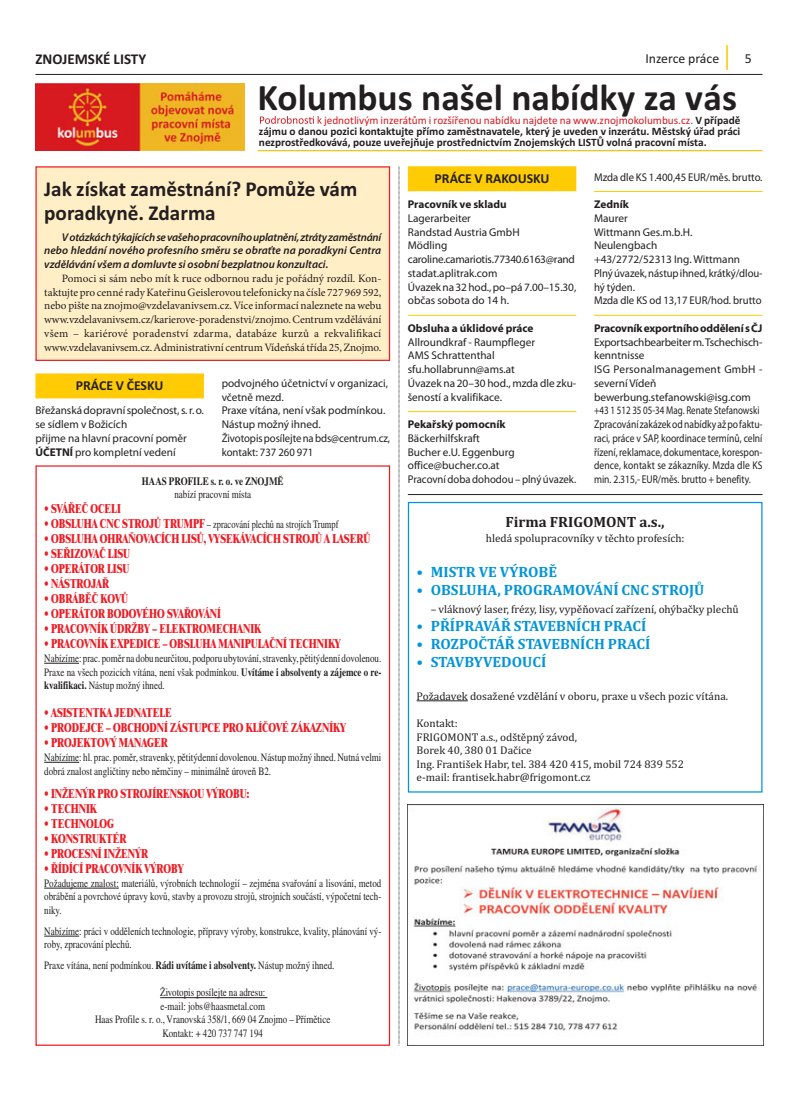
<style>
.page{position:relative;width:798px;height:1099px;background:#fff}
.page>*{position:absolute;margin:0;border:0;box-sizing:border-box;transform-origin:0 0}
.t1{font:700 37.5px "Calibri";color:#231f20}
.t2{font:700 21.25px/23.8px "Calibri";color:#231f20}
.t3{font:700 15px "Cambria";color:#0095da}
.t4{font:700 15px "Cambria";color:#231f20}
.t5{font:700 15px "Calibri";color:#231f20}
.t6{font:700 13.75px "Calibri";color:#231f20}
.t7{font:13.75px "Calibri";color:#231f20}
.t8{font:800 12.5px "Times CE";color:#ed1c24;scale:.75 1}
.t9{font:11.25px/13.8px "Myriad Pro";color:#231f20}
.t10{font:11.25px/13.5px "Times CE";color:#231f20;text-align:justify;scale:.8 1}
.t11{font:11.25px/13.8px "Minion Pro";letter-spacing:-.01em;color:#231f20;text-align:justify}
.t12{font:11.25px/13.5px "Cambria";color:#231f20}
.t13{font:700 11.25px/11.2px "Calibri";color:#231f20;text-align:justify}
.t14{font:italic 600 11.25px/13.8px "Myriad Pro";color:#231f20;text-align:justify}
.t15{font:700 11.25px "Myriad Pro";color:#231f20}
.t16{font:11.25px "Times CE";color:#231f20;scale:.75 1}
.t17{font:11.25px "Myriad Pro";color:#231f20;scale:.95 1}
.t18{font:700 11.25px "Times CE";color:#231f20;scale:.8 1}
.s1{font-weight:400;color:#d71920}
.s2{font-weight:700}
.s3{font-weight:800;font-size:12.5px;color:#ed1c24}
</style>
<div class="page">
<svg style="left:726px;top:45px;width:1px;height:25px"></svg>
<hr style="left:35px;top:74px;width:727px;height:1px;background:#231f20">
<hr style="left:257px;top:150px;width:505px;height:1px;background:#f2c107">
<svg style="left:260px;top:116px;width:61px;height:8px"></svg>
<img style="left:35px;top:83px;width:209px;height:68px">
<svg style="left:398px;top:166px;width:1px;height:880px"></svg>
<img style="left:407px;top:804px;width:356px;height:241px">
<hr style="left:44px;top:663px;width:35px;height:1px;background:#231f20">
<hr style="left:44px;top:762px;width:35px;height:1px;background:#231f20">
<hr style="left:44px;top:887px;width:75px;height:1px;background:#231f20">
<hr style="left:44px;top:935px;width:35px;height:1px;background:#231f20">
<hr style="left:160px;top:997px;width:107px;height:1px;background:#231f20">
<div style="left:37px;top:167px;width:352px;height:193px;background:#ffeec6"></div>
<div style="left:35px;top:166px;width:355px;height:195px;border:1px solid #ed1c24"></div>
<div style="left:407px;top:502px;width:355px;height:290px;border:1px solid #0095da"></div>
<hr style="left:416px;top:700px;width:51px;height:1px;background:#231f20">
<div style="left:407px;top:166px;width:169px;height:25px;background:#ffcb04"></div>
<hr style="left:407px;top:315px;width:169px;height:1px;background:#ffcb04">
<hr style="left:407px;top:411px;width:169px;height:1px;background:#ffcb04">
<hr style="left:407px;top:494px;width:355px;height:1px;background:#231f20">
<hr style="left:594px;top:191px;width:168px;height:1px;background:#ffcb04">
<hr style="left:594px;top:315px;width:168px;height:1px;background:#ffcb04">
<div style="left:35px;top:373px;width:169px;height:25px;background:#ffcb04"></div>
<h3 class="t5" style="left:35px;top:54px;width:112px">ZNOJEMSKÉ LISTY</h3>
<p class="t7" style="left:645px;top:51px;width:75px">Inzerce práce</p>
<p class="t7" style="left:744px;top:51px;width:8px">5</p>
<h1 class="t1" style="left:257px;top:75px;width:480px">Kolumbus našel nabídky za vás</h1>
<p class="t13" style="left:259px;top:114px;width:483px;text-indent:65px"><span class="s1">jednotlivým inzerátům i rozšířenou nabídku najdete na www.znojmokolumbus.cz.</span> V případě zájmu o danou pozici kontaktujte přímo zaměstnavatele, který je uveden v inzerátu. Městský úřad práci nezprostředkovává, pouze uveřejňuje prostřednictvím Znojemských LISTŮ volná pracovní místa.</p>
<h2 class="t2" style="left:44px;top:179px;width:314px">Jak získat zaměstnání? Pomůže vám poradkyně. Zdarma</h2>
<p class="t14" style="left:44px;top:231px;width:338px;text-indent:18px">V otázkách týkajících se vašeho pracovního uplatnění, ztráty zaměstnání nebo hledání nového profesního směru se obraťte na poradkyni Centra vzdělávání všem a domluvte si osobní bezplatnou konzultaci.</p>
<p class="t11" style="left:44px;top:272px;width:338px;text-indent:18px">Pomoci si sám nebo mít k ruce odbornou radu je pořádný rozdíl. Kon&shy;taktujte pro cenné rady Kateřinu Geislerovou telefonicky na čísle 727 969 592, nebo pište na znojmo@vzdelavanivsem.cz. Více informací naleznete na webu www.vzdelavanivsem.cz/karierove-poradenstvi/znojmo. Centrum vzdělávání všem – kariérové poradenství zdarma, databáze kurzů a rekvalifikací www.vzdelavanivsem.cz. Administrativní centrum Vídeňská třída 25, Znojmo.</p>
<p class="t6" style="left:76px;top:381px;width:89px">PRÁCE V ČESKU</p>
<p class="t9" style="left:221px;top:377px;width:170px">podvojného účetnictví v organizaci, včetně mezd.<br>Praxe vítána, není však podmínkou.<br>Nástup možný ihned.<br>Životopis posílejte na bds@centrum.cz, kontakt: 737 260 971</p>
<p class="t9" style="left:35px;top:404px;width:170px">Břežanská dopravní společnost, s. r. o. se sídlem v Božicích<br>přijme na hlavní pracovní poměr<br><span class="s2">ÚČETNÍ</span> pro kompletní vedení</p>
<p class="t18" style="left:142px;top:477px;width:179px">HAAS PROFILE s. r. o. ve ZNOJMĚ</p>
<p class="t10" style="left:174px;top:488px;width:98px">nabízí pracovní místa</p>
<p class="t8" style="left:44px;top:503px;width:104px">• SVÁŘEČ OCELI</p>
<p class="t16" style="left:44px;top:520px;width:394px"><span class="s3">• OBSLUHA CNC STROJŮ TRUMPF</span> – zpracování plechů na strojích Trumpf</p>
<p class="t8" style="left:44px;top:534px;width:436px">• OBSLUHA OHRAŇOVACÍCH LISŮ, VYSEKÁVACÍCH STROJŮ A LASERŮ</p>
<p class="t8" style="left:44px;top:549px;width:116px">• SEŘIZOVAČ LISU</p>
<p class="t8" style="left:44px;top:564px;width:115px">• OPERÁTOR LISU</p>
<p class="t8" style="left:44px;top:579px;width:88px">• NÁSTROJAŘ</p>
<p class="t8" style="left:44px;top:594px;width:113px">• OBRÁBĚČ KOVŮ</p>
<p class="t8" style="left:44px;top:609px;width:237px">• OPERÁTOR BODOVÉHO SVAŘOVÁNÍ</p>
<p class="t8" style="left:44px;top:624px;width:290px">• PRACOVNÍK ÚDRŽBY – ELEKTROMECHANIK</p>
<p class="t8" style="left:44px;top:639px;width:397px">• PRACOVNÍK EXPEDICE – OBSLUHA MANIPULAČNÍ TECHNIKY</p>
<p class="t10" style="left:44px;top:652px;width:423px">Nabízíme: prac. poměr na dobu neurčitou, podporu ubytování, stravenky, pětitýdenní dovolenou.<br>Praxe na všech pozicích vítána, není však podmínkou. <span class="s2">Uvítáme i absolventy a zájemce o re&shy;kvalifikaci.</span> Nástup možný ihned.</p>
<p class="t8" style="left:44px;top:708px;width:172px">• ASISTENTKA JEDNATELE</p>
<p class="t8" style="left:44px;top:723px;width:404px">• PRODEJCE – OBCHODNÍ ZÁSTUPCE PRO KLÍČOVÉ ZÁKAZNÍKY</p>
<p class="t8" style="left:44px;top:738px;width:166px">• PROJEKTOVÝ MANAGER</p>
<p class="t10" style="left:44px;top:751px;width:423px">Nabízíme: hl. prac. poměr, stravenky, pětitýdenní dovolenou. Nástup možný ihned. Nutná velmi dobrá znalost angličtiny nebo němčiny – minimálně úroveň B2.</p>
<p class="t8" style="left:44px;top:788px;width:275px">• INŽENÝR PRO STROJÍRENSKOU VÝROBU:</p>
<p class="t8" style="left:44px;top:803px;width:72px">• TECHNIK</p>
<p class="t8" style="left:44px;top:818px;width:94px">• TECHNOLOG</p>
<p class="t8" style="left:44px;top:833px;width:111px">• KONSTRUKTÉR</p>
<p class="t8" style="left:44px;top:848px;width:140px">• PROCESNÍ INŽENÝR</p>
<p class="t8" style="left:44px;top:863px;width:188px">• ŘÍDÍCÍ PRACOVNÍK VÝROBY</p>
<p class="t10" style="left:44px;top:877px;width:423px">Požadujeme znalost: materiálů, výrobních technologií – zejména svařování a lisování, metod obrábění a povrchové úpravy kovů, stavby a provozu strojů, strojních součástí, výpočetní tech&shy;niky.</p>
<p class="t10" style="left:44px;top:925px;width:423px">Nabízíme: práci v odděleních technologie, přípravy výroby, konstrukce, kvality, plánování vý&shy;roby, zpracování plechů.</p>
<p class="t10" style="left:44px;top:960px;width:364px">Praxe vítána, není podmínkou. <span class="s2">Rádi uvítáme i absolventy.</span> Nástup možný ihned.</p>
<p class="t10" style="left:95px;top:987px;width:295px;text-align:center">Životopis posílejte na adresu:<br>e-mail: jobs@haasmetal.com<br>Haas Profile s. r. o., Vranovská 358/1, 669 04 Znojmo – Přímětice Kontakt: + 420 737 747 194</p>
<p class="t6" style="left:434px;top:174px;width:116px">PRÁCE V RAKOUSKU</p>
<p class="t15" style="left:407px;top:200px;width:100px">Pracovník ve skladu</p>
<p class="t9" style="left:407px;top:212px;width:170px">Lagerarbeiter<br>Randstad Austria GmbH<br>Mödling caroline.camariotis.77340.6163@rand stadat.aplitrak.com<br>Úvazek na 32 hod., po–pá 7.00–15.30, občas sobota do 14 h.</p>
<p class="t15" style="left:407px;top:324px;width:127px">Obsluha a úklidové práce</p>
<p class="t9" style="left:407px;top:336px;width:170px">Allroundkraf - Raumpfleger<br>AMS Schrattenthal sfu.hollabrunn@ams.at<br>Úvazek na 20–30 hod., mzda dle zku&shy;šeností a kvalifikace.</p>
<p class="t15" style="left:407px;top:420px;width:99px">Pekařský pomocník</p>
<p class="t9" style="left:407px;top:432px;width:170px">Bäckerhilfskraft<br>Bucher e.U. Eggenburg office@bucher.co.at<br>Pracovní doba dohodou – plný úvazek.</p>
<p class="t17" style="left:594px;top:172px;width:179px">Mzda dle KS 1.400,45 EUR/měs. brutto.</p>
<p class="t15" style="left:594px;top:200px;width:36px">Zedník</p>
<p class="t9" style="left:594px;top:212px;width:170px">Maurer<br>Wittmann Ges.m.b.H.<br>Neulengbach<br>+43/2772/52313 Ing. Wittmann<br>Plný úvazek, nástup ihned, krátký/dlou&shy;hý týden.<br>Mzda dle KS od 13,17 EUR/hod. brutto</p>
<p class="t15" style="left:594px;top:324px;width:170px">Pracovník exportního oddělení s ČJ</p>
<p class="t9" style="left:594px;top:336px;width:170px">Exportsachbearbeiter m. Tschechisch - kenntnisse<br>ISG Personalmanagement GmbH - severní Vídeň bewerbung.stefanowski@isg.com +43 1 512 35 05-34 Mag. Renate Stefanowski Zpracování zakázek od nabídky až po faktu&shy;raci, práce v SAP, koordinace termínů, celní řízení, reklamace, dokumentace, korespon&shy;dence, kontakt se zákazníky. Mzda dle KS min. 2.315,- EUR/měs. brutto + benefity.</p>
<h3 class="t4" style="left:505px;top:513px;width:161px">Firma FRIGOMONT a.s.,</h3>
<p class="t12" style="left:485px;top:533px;width:200px">hledá spolupracovníky v těchto profesích:</p>
<h3 class="t3" style="left:416px;top:563px;width:142px">• MISTR VE VÝROBĚ</h3>
<h3 class="t3" style="left:416px;top:581px;width:289px">• OBSLUHA, PROGRAMOVÁNÍ CNC STROJŮ</h3>
<p class="t12" style="left:430px;top:603px;width:309px">– vláknový laser, frézy, lisy, vypěňovací zařízení, ohýbačky plechů</p>
<h3 class="t3" style="left:416px;top:617px;width:231px">• PŘÍPRAVÁŘ STAVEBNÍCH PRACÍ</h3>
<h3 class="t3" style="left:416px;top:635px;width:235px">• ROZPOČTÁŘ STAVEBNÍCH PRACÍ</h3>
<h3 class="t3" style="left:416px;top:653px;width:131px">• STAVBYVEDOUCÍ</h3>
<p class="t12" style="left:416px;top:690px;width:313px">Požadavek dosažené vzdělání v oboru, praxe u všech pozic vítána.</p>
<p class="t12" style="left:416px;top:717px;width:269px">Kontakt:<br>FRIGOMONT a.s., odštěpný závod,<br>Borek 40, 380 01 Dačice<br>Ing. František Habr, tel. 384 420 415, mobil 724 839 552 e‐mail: frantisek.habr@frigomont.cz</p>
</div>
